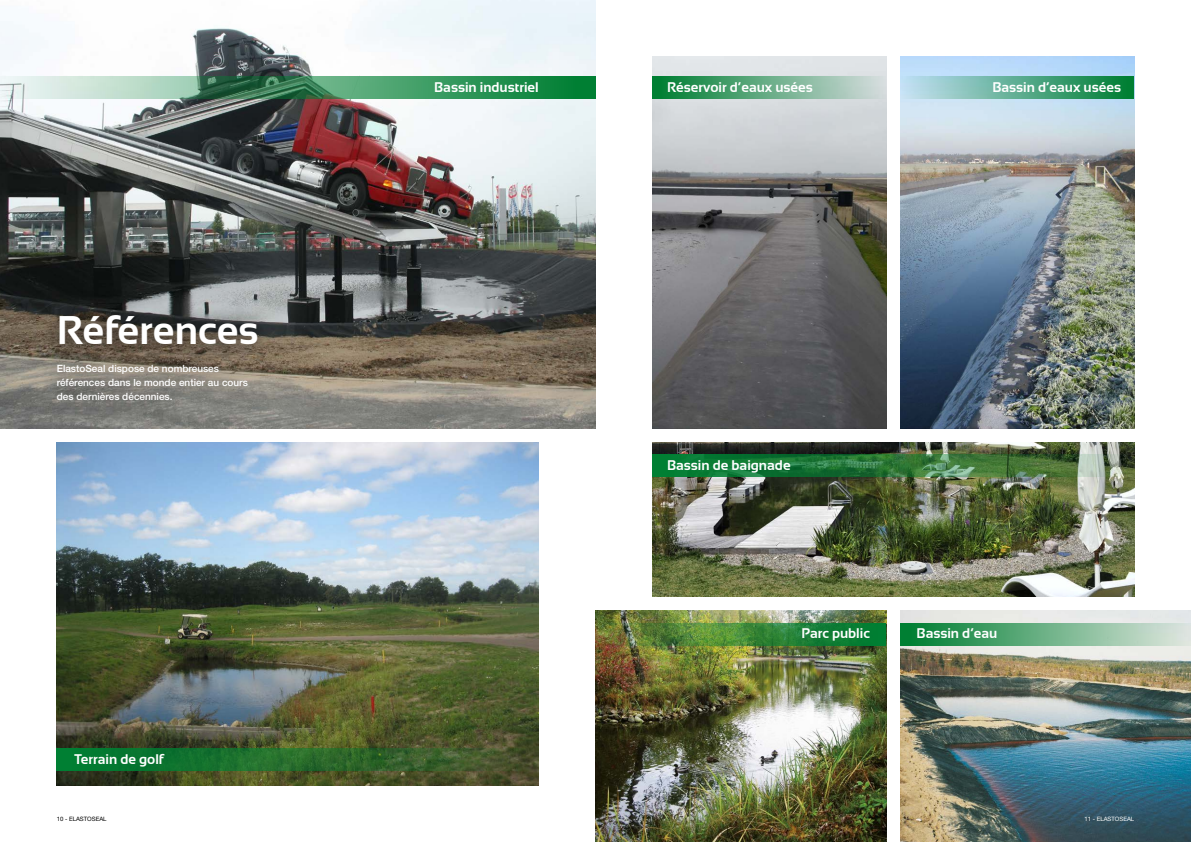
<style>
.page{position:relative;width:1191px;height:842px;background:#fff}
.page>*{position:absolute;margin:0;border:0;box-sizing:border-box;transform-origin:0 0}
.t1{font:700 40px "Sansation";color:#fff}
.t2{font:700 14px "Sansation";color:#fff}
.t3{font:500 10px/14px "Helvetica Neue LT Std";color:#fff}
.t4{font:6px "Helvetica Neue LT Std";color:#000}
.t5{font:6px "Helvetica Neue LT Std";color:#fff}
</style>
<div class="page">
<img style="left:900px;top:610px;width:291px;height:232px">
<img style="left:900px;top:57px;width:234px;height:371px">
<img style="left:0;top:0;width:595px;height:428px">
<img style="left:595px;top:610px;width:291px;height:232px">
<img style="left:652px;top:442px;width:482px;height:154px">
<img style="left:652px;top:57px;width:234px;height:371px">
<img style="left:57px;top:442px;width:482px;height:343px">
<div style="left:39px;top:347px;width:225px;height:71px;background:#000;opacity:.75"></div>
<div style="left:41px;top:297px;width:234px;height:66px;background:#000;opacity:.75"></div>
<svg style="left:0;top:76px;width:595px;height:23px;background:#63a67f"></svg>
<svg style="left:57px;top:748px;width:482px;height:23px;background:#25692d"></svg>
<img style="left:652px;top:455px;width:482px;height:22px">
<div style="left:652px;top:76px;width:234px;height:23px;background:linear-gradient(to right,#007d2f,#d6ddde)"></div>
<div style="left:900px;top:76px;width:234px;height:23px;background:linear-gradient(to right,#c5e2f7,#007b2f)"></div>
<div style="left:900px;top:623px;width:291px;height:22px;background:linear-gradient(to right,#007c2d,#e1e7e1)"></div>
<img style="left:595px;top:623px;width:291px;height:22px">
<p class="t1" style="left:57px;top:308px;width:203px">Références</p>
<p class="t3" style="left:57px;top:361px;width:193px">ElastoSeal dispose de nombreuses références dans le monde entier au cours des dernières décennies.</p>
<p class="t2" style="left:74px;top:751px;width:91px">Terrain de golf</p>
<p class="t4" style="left:57px;top:815px;width:51px">10 - ELASTOSEAL</p>
<p class="t2" style="left:434px;top:79px;width:106px">Bassin industriel</p>
<p class="t2" style="left:667px;top:79px;width:147px">Réservoir d’eaux usées</p>
<p class="t2" style="left:992px;top:79px;width:130px">Bassin d’eaux usées</p>
<p class="t2" style="left:667px;top:457px;width:125px">Bassin de baignade</p>
<p class="t2" style="left:801px;top:625px;width:70px">Parc public</p>
<p class="t2" style="left:916px;top:625px;width:82px">Bassin d’eau</p>
<p class="t5" style="left:1084px;top:815px;width:51px">11 - ELASTOSEAL</p>
</div>
